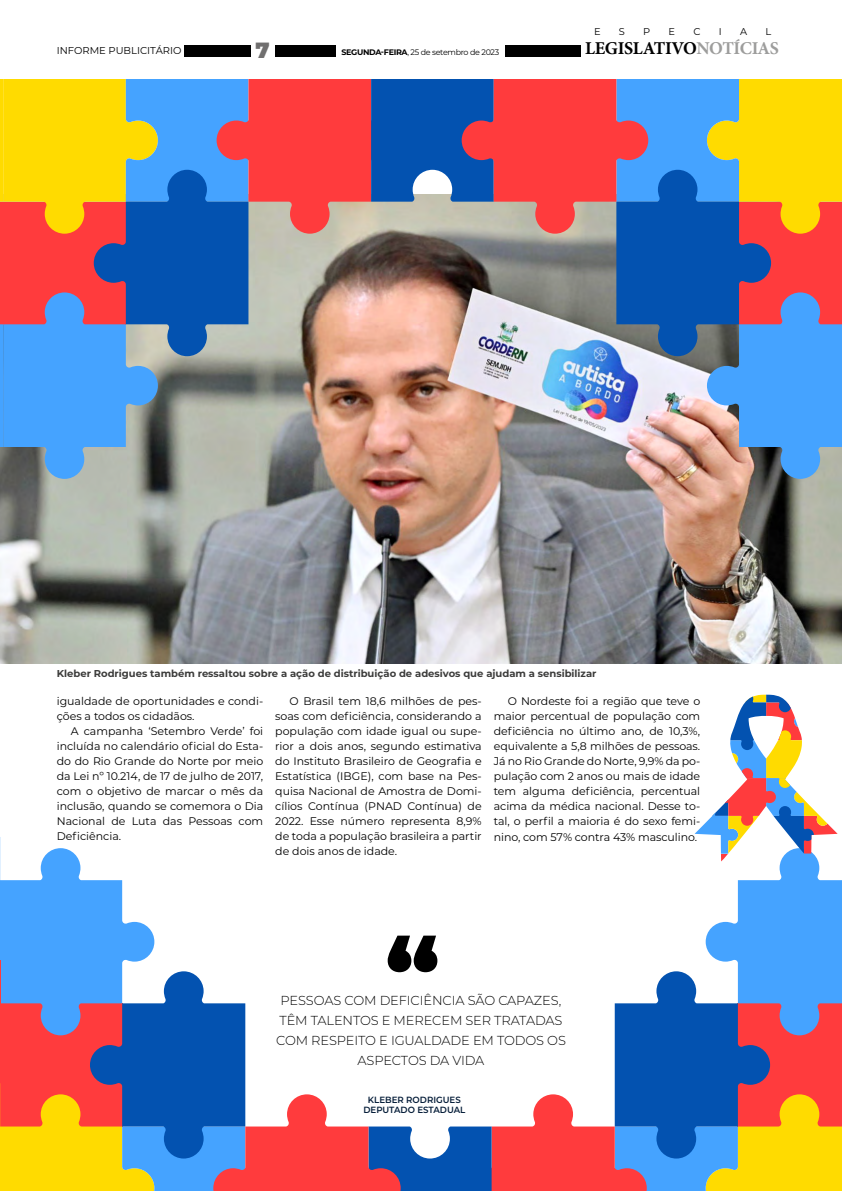
<style>
.page{position:relative;width:842px;height:1191px;background:#fff}
.page>*{position:absolute;margin:0;border:0;box-sizing:border-box;transform-origin:0 0}
.t1{font:900 89.7px "Montserrat";color:#000}
.t2{font:900 22px "Montserrat";color:#706f6f}
.t3{font:700 18.1px "Minion Pro";letter-spacing:-.025em;color:#000}
.t4{font:300 13px/20px "Montserrat";letter-spacing:-.01em;color:#000;text-align:center}
.t5{font:11px/15px "Montserrat";color:#000;text-align:justify}
.t6{font:700 10px "Montserrat";color:#3c3c3b}
.t7{font:10px "Montserrat";color:#000}
.t8{font:9.8px "Montserrat";color:#000}
.t9{font:600 9px/10.8px "Montserrat";color:#041c38;text-align:center;scale:.96 1}
.t10{font:8px "Montserrat";letter-spacing:-.04em;color:#000}
.s1{font-weight:700}
.s2{color:#9d9d9c}
</style>
<div class="page">
<div style="left:505px;top:45px;width:76px;height:12px;background:#000"></div>
<div style="left:184px;top:45px;width:152px;height:12px;background:#000"></div>
<div style="left:251px;top:37px;width:23px;height:22px;background:#fff"></div>
<img style="left:0;top:479px;width:842px;height:184px">
<img style="left:0;top:79px;width:842px;height:400px">
<svg style="left:0;top:694px;width:842px;height:497px"></svg>
<p class="t8" style="left:594px;top:25px;width:8px">E</p>
<p class="t8" style="left:619px;top:25px;width:8px">S</p>
<p class="t8" style="left:643px;top:25px;width:9px">P</p>
<p class="t8" style="left:669px;top:25px;width:8px">E</p>
<p class="t8" style="left:693px;top:25px;width:9px">C</p>
<p class="t8" style="left:719px;top:25px;width:4px">I</p>
<p class="t8" style="left:740px;top:25px;width:9px">A</p>
<p class="t8" style="left:765px;top:25px;width:7px">L</p>
<p class="t7" style="left:57px;top:44px;width:126px">INFORME PUBLICITÁRIO</p>
<p class="t10" style="left:341px;top:47px;width:159px"><span class="s1">SEGUNDA-FEIRA</span>, 25 de setembro de 2023</p>
<h3 class="t3" style="left:585px;top:36px;width:195px">LEGISLATIVO<span class="s2">NOTÍCIAS</span></h3>
<h2 class="t2" style="left:255px;top:34px;width:16px">7</h2>
<p class="t6" style="left:57px;top:666px;width:541px">Kleber Rodrigues também ressaltou sobre a ação de distribuição de adesivos que ajudam a sensibilizar</p>
<p class="t5" style="left:57px;top:693px;width:208px">igualdade de oportunidades e condi&shy;ções a todos os cidadãos.</p>
<p class="t5" style="left:57px;top:723px;width:208px;text-indent:14px">A campanha ‘Setembro Verde’ foi incluída no calendário oficial do Esta&shy;do do Rio Grande do Norte por meio da Lei nº 10.214, de 17 de julho de 2017, com o objetivo de marcar o mês da inclusão, quando se comemora o Dia Nacional de Luta das Pessoas com Deficiência.</p>
<p class="t5" style="left:275px;top:693px;width:208px;text-indent:14px">O Brasil tem 18,6 milhões de pes&shy;soas com deficiência, considerando a população com idade igual ou supe&shy;rior a dois anos, segundo estimativa do Instituto Brasileiro de Geografia e Estatística (IBGE), com base na Pes&shy;quisa Nacional de Amostra de Domi&shy;cílios Contínua (PNAD Contínua) de 2022. Esse número representa 8,9% de toda a população brasileira a partir de dois anos de idade.</p>
<p class="t5" style="left:494px;top:693px;width:208px;text-indent:14px">O Nordeste foi a região que teve o maior percentual de população com deficiência no último ano, de 10,3%, equivalente a 5,8 milhões de pessoas.<br>Já no Rio Grande do Norte, 9,9% da po&shy;pulação com 2 anos ou mais de idade tem alguma deficiência, percentual acima da médica nacional. Desse to&shy;tal, o perfil a maioria é do sexo femi&shy;nino, com 57% contra 43% masculino.</p>
<h1 class="t1" style="left:386px;top:903px;width:55px">“</h1>
<p class="t4" style="left:281px;top:990px;width:282px">PESSOAS COM DEFICIÊNCIA SÃO CAPAZES,</p>
<p class="t4" style="left:279px;top:1010px;width:284px">TÊM TALENTOS E MERECEM SER TRATADAS</p>
<p class="t4" style="left:276px;top:1030px;width:291px">COM RESPEITO E IGUALDADE EM TODOS OS<br>ASPECTOS DA VIDA</p>
<p class="t9" style="left:363px;top:1093px;width:108px">KLEBER RODRIGUES<br>DEPUTADO ESTADUAL</p>
</div>
